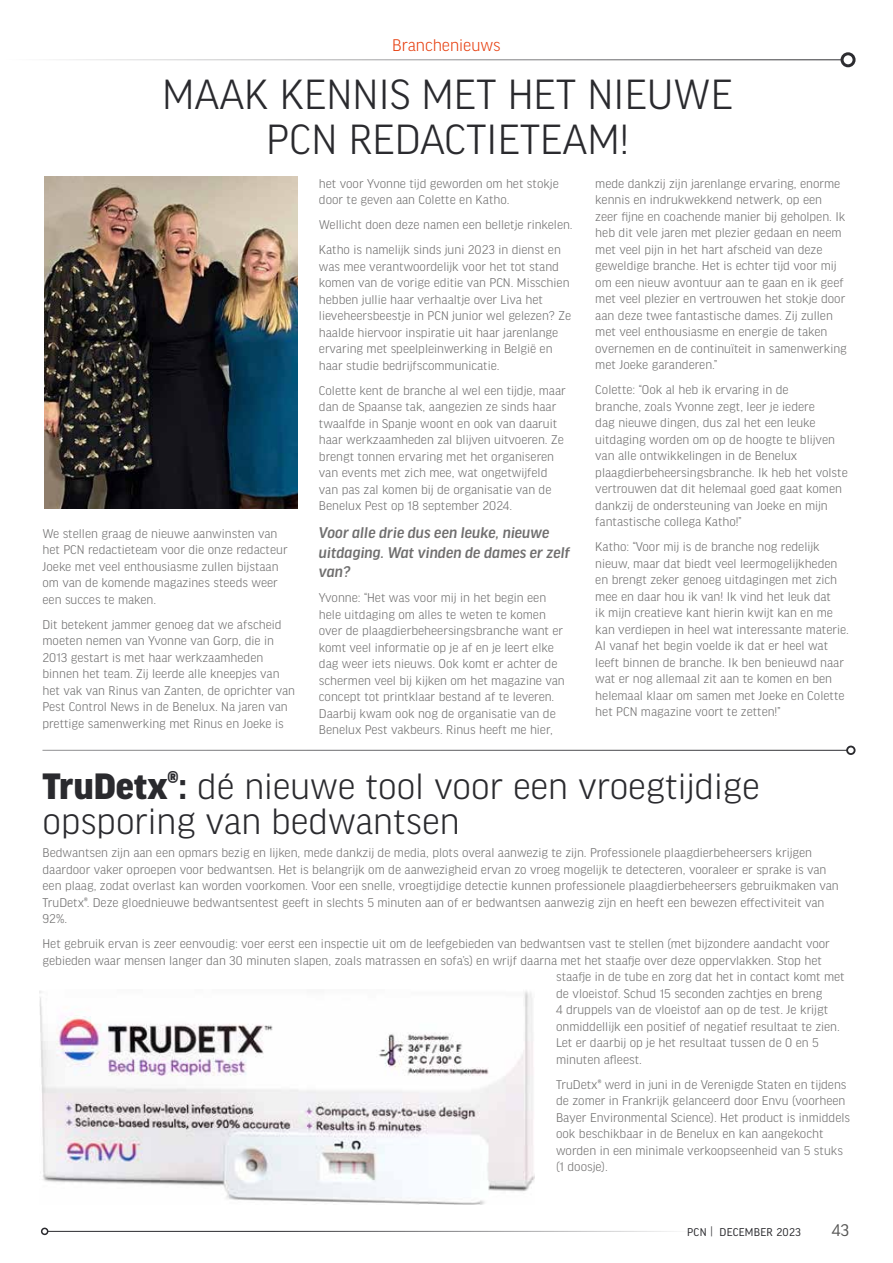
<style>
.page{position:relative;width:893px;height:1263px;background:#fff}
.page>*{position:absolute;margin:0;border:0;box-sizing:border-box;transform-origin:0 0}
.t1{font:300 45px/45px "Good Headline Pro";color:#2a2a2e;text-align:center}
.t2{font:300 39px/34.5px "Good Headline Pro";color:#2a2a2e}
.t3{font:300 18px "Good Headline Pro";color:#e74011}
.t4{font:18px "Good Headline Pro";color:#575756}
.t5{font:italic 500 16.5px/19.5px "Good Headline Pro";color:#706f6f}
.t6{font:300 13.5px/16.5px "Good Headline Pro";color:#706f6f}
.t7{font:12px "Good Headline Pro";letter-spacing:.02em;color:#2a2a2e}
.s1{font-weight:900}
.s2{font-weight:300}
</style>
<div class="page">
<hr style="left:42px;top:750px;width:805px;height:1px;background:#2a2a2e">
<div style="left:846px;top:746px;width:9px;height:9px;border:2px solid #2a2a2e;border-radius:50%"></div>
<img style="left:39px;top:991px;width:496px;height:213px">
<img style="left:44px;top:176px;width:254px;height:333px">
<hr style="left:0;top:60px;width:842px;height:1px;background:#2a2a2e">
<div style="left:840px;top:52px;width:15px;height:15px;border:3px solid #2a2a2e;border-radius:50%"></div>
<hr style="left:48px;top:1231px;width:652px;height:1px;background:#2a2a2e">
<div style="left:41px;top:1227px;width:7px;height:8px;border:2px solid #2a2a2e;border-radius:50%"></div>
<h3 class="t3" style="left:392px;top:36px;width:110px">Branchenieuws</h3>
<h1 class="t1" style="left:162px;top:73px;width:573px">MAAK KENNIS MET HET NIEUWE<br>PCN REDACTIETEAM!</h1>
<p class="t6" style="left:43px;top:525px;width:247px">We stellen graag de nieuwe aanwinsten van het PCN redactieteam voor die onze redacteur Joeke met veel enthousiasme zullen bijstaan om van de komende magazines steeds weer een succes te maken.</p>
<p class="t6" style="left:43px;top:616px;width:254px">Dit betekent jammer genoeg dat we afscheid moeten nemen van Yvonne van Gorp, die in 2013 gestart is met haar werkzaamheden binnen het team. Zij leerde alle kneepjes van het vak van Rinus van Zanten, de oprichter van Pest Control News in de Benelux. Na jaren van prettige samenwerking met Rinus en Joeke is</p>
<p class="t6" style="left:319px;top:175px;width:241px">het voor Yvonne tijd geworden om het stokje door te geven aan Colette en Katho.</p>
<p class="t6" style="left:319px;top:213px;width:255px;line-height:25px">Wellicht doen deze namen een belletje rinkelen.<br>Katho is namelijk sinds juni 2023 in dienst en</p>
<p class="t6" style="left:319px;top:258px;width:254px">was mee verantwoordelijk voor het tot stand komen van de vorige editie van PCN. Misschien hebben jullie haar verhaaltje over Liva het lieveheersbeestje in PCN junior wel gelezen? Ze haalde hiervoor inspiratie uit haar jarenlange ervaring met speelpleinwerking in België en haar studie bedrijfscommunicatie.</p>
<p class="t6" style="left:319px;top:382px;width:248px">Colette kent de branche al wel een tijdje, maar dan de Spaanse tak, aangezien ze sinds haar twaalfde in Spanje woont en ook van daaruit haar werkzaamheden zal blijven uitvoeren. Ze brengt tonnen ervaring met het organiseren van events met zich mee, wat ongetwijfeld van pas zal komen bij de organisatie van de Benelux Pest op 18 september 2024.</p>
<p class="t5" style="left:319px;top:524px;width:252px">Voor alle drie dus een leuke, nieuwe uitdaging. Wat vinden de dames er zelf van?</p>
<p class="t6" style="left:319px;top:590px;width:247px">Yvonne: “Het was voor mij in het begin een hele uitdaging om alles te weten te komen over de plaagdierbeheersingsbranche want er komt veel informatie op je af en je leert elke dag weer iets nieuws. Ook komt er achter de schermen veel bij kijken om het magazine van concept tot printklaar bestand af te leveren.<br>Daarbij kwam ook nog de organisatie van de Benelux Pest vakbeurs. Rinus heeft me hier,</p>
<p class="t6" style="left:595px;top:175px;width:253px">mede dankzij zijn jarenlange ervaring, enorme kennis en indrukwekkend netwerk, op een zeer fijne en coachende manier bij geholpen. Ik heb dit vele jaren met plezier gedaan en neem met veel pijn in het hart afscheid van deze geweldige branche. Het is echter tijd voor mij om een nieuw avontuur aan te gaan en ik geef met veel plezier en vertrouwen het stokje door aan deze twee fantastische dames. Zij zullen met veel enthousiasme en energie de taken overnemen en de continuïteit in samenwerking met Joeke garanderen.”</p>
<p class="t6" style="left:595px;top:382px;width:254px">Colette: “Ook al heb ik ervaring in de<br>branche, zoals Yvonne zegt, leer je iedere<br>dag nieuwe dingen, dus zal het een leuke uitdaging worden om op de hoogte te blijven van alle ontwikkelingen in de Benelux plaagdierbeheersingsbranche. Ik heb het volste vertrouwen dat dit helemaal goed gaat komen dankzij de ondersteuning van Joeke en mijn fantastische collega Katho!”</p>
<p class="t6" style="left:595px;top:539px;width:255px">Katho: “Voor mij is de branche nog redelijk nieuw, maar dat biedt veel leermogelijkheden en brengt zeker genoeg uitdagingen met zich mee en daar hou ik van! Ik vind het leuk dat<br>ik mijn creatieve kant hierin kwijt kan en me kan verdiepen in heel wat interessante materie.<br>Al vanaf het begin voelde ik dat er heel wat leeft binnen de branche. Ik ben benieuwd naar wat er nog allemaal zit aan te komen en ben helemaal klaar om samen met Joeke en Colette het PCN magazine voort te zetten!”</p>
<h2 class="t2" style="left:43px;top:770px;width:719px"><span class="s1">TruDetx®:</span> dé nieuwe tool voor een vroegtijdige opsporing van bedwantsen</h2>
<p class="t6" style="left:43px;top:845px;width:798px">Bedwantsen zijn aan een opmars bezig en lijken, mede dankzij de media, plots overal aanwezig te zijn. Professionele plaagdierbeheersers krijgen daardoor vaker oproepen voor bedwantsen. Het is belangrijk om de aanwezigheid ervan zo vroeg mogelijk te detecteren, vooraleer er sprake is van een plaag, zodat overlast kan worden voorkomen. Voor een snelle, vroegtijdige detectie kunnen professionele plaagdierbeheersers gebruikmaken van TruDetx®. Deze gloednieuwe bedwantsentest geeft in slechts 5 minuten aan of er bedwantsen aanwezig zijn en heeft een bewezen effectiviteit van 92%.</p>
<p class="t6" style="left:43px;top:936px;width:789px">Het gebruik ervan is zeer eenvoudig: voer eerst een inspectie uit om de leefgebieden van bedwantsen vast te stellen (met bijzondere aandacht voor</p>
<p class="t6" style="left:43px;top:952px;width:781px">gebieden waar mensen langer dan 30 minuten slapen, zoals matrassen en sofa’s) en wrijf daarna met het staafje over deze oppervlakken. Stop het</p>
<p class="t6" style="left:556px;top:969px;width:290px">staafje in de tube en zorg dat het in contact komt met</p>
<p class="t6" style="left:556px;top:985px;width:268px">de vloeistof. Schud 15 seconden zachtjes en breng</p>
<p class="t6" style="left:556px;top:1002px;width:274px">4 druppels van de vloeistof aan op de test. Je krijgt</p>
<p class="t6" style="left:556px;top:1018px;width:285px">onmiddellijk een positief of negatief resultaat te zien.</p>
<p class="t6" style="left:556px;top:1035px;width:264px">Let er daarbij op je het resultaat tussen de 0 en 5</p>
<p class="t6" style="left:556px;top:1051px;width:87px">minuten afleest.</p>
<p class="t6" style="left:556px;top:1076px;width:296px">TruDetx® werd in juni in de Verenigde Staten en tijdens de zomer in Frankrijk gelanceerd door Envu (voorheen Bayer Environmental Science). Het product is inmiddels ook beschikbaar in de Benelux en kan aangekocht worden in een minimale verkoopseenheid van 5 stuks (1 doosje).</p>
<p class="t7" style="left:687px;top:1226px;width:115px">PCN <span class="s2">|</span> DECEMBER 2023</p>
<h3 class="t4" style="left:832px;top:1222px;width:19px">43</h3>
</div>
